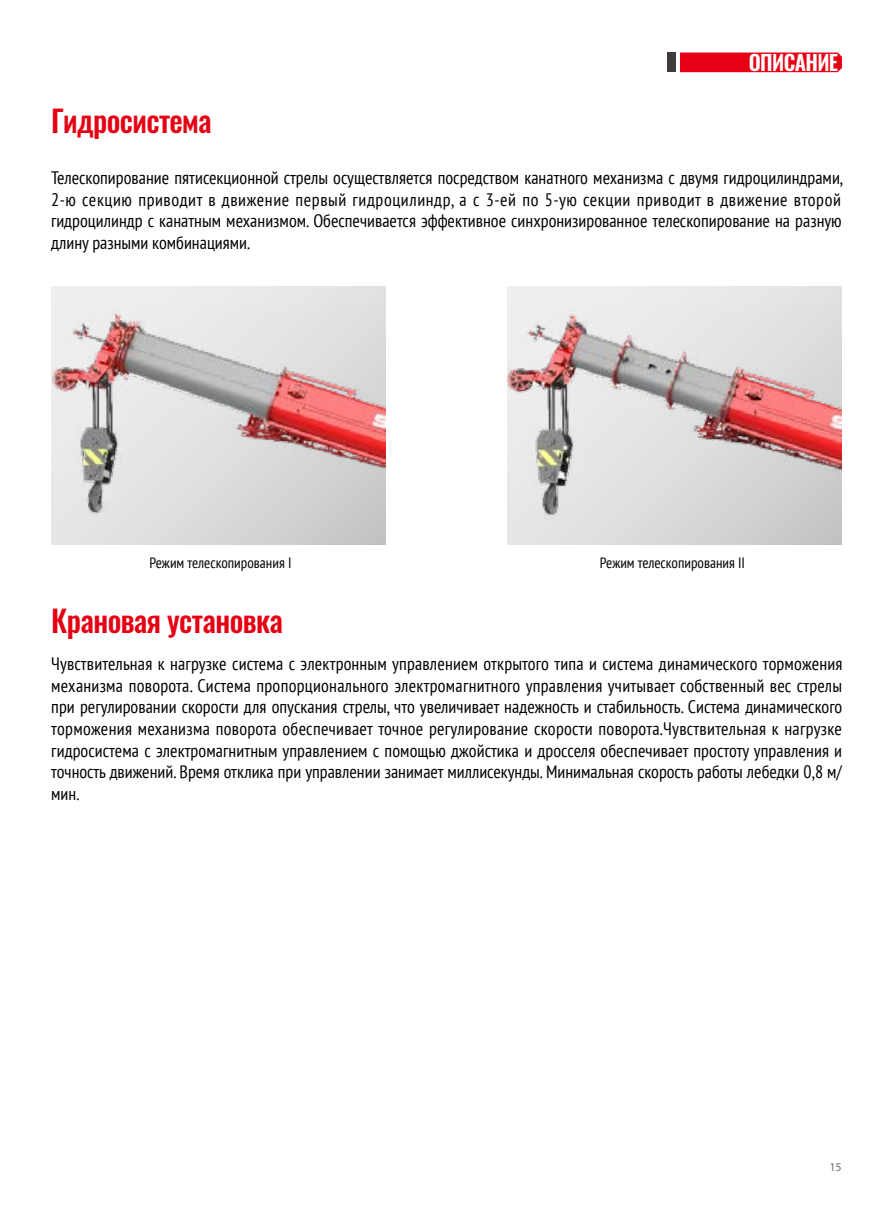
<style>
.page{position:relative;width:893px;height:1212px;background:#fff}
.page>*{position:absolute;margin:0;border:0;box-sizing:border-box;transform-origin:0 0}
.t1{font:500 30px "Oswald";letter-spacing:-.02em;color:#e60013}
.t2{font:600 21px "Oswald";letter-spacing:-.03em;color:#fff}
.t3{font:condensed 18px/21.6px "PT Sans";color:#000}
.t4{font:condensed 15px "PT Sans";color:#000}
.t5{font:12px "Myriad Pro";color:#727171}
</style>
<div class="page">
<div style="left:680px;top:53px;width:162px;height:19px;background:#e60013"></div>
<div style="left:667px;top:53px;width:9px;height:19px;background:#3f3b3a"></div>
<div style="left:51px;top:286px;width:335px;height:258px;background:#ebebeb"></div>
<img style="left:52px;top:308px;width:334px;height:236px">
<div style="left:507px;top:286px;width:335px;height:258px;background:#ebebeb"></div>
<img style="left:507px;top:308px;width:335px;height:236px">
<p class="t2" style="left:749px;top:44px;width:91px">ОПИСАНИЕ</p>
<h1 class="t1" style="left:51px;top:95px;width:162px">Гидросистема</h1>
<p class="t3" style="left:51px;top:167px;width:794px">Телескопирование пятисекционной стрелы осуществляется посредством канатного механизма с двумя гидроцилиндрами, 2-ю секцию приводит в движение первый гидроцилиндр, а с 3-ей по 5-ую секции приводит в движение второй гидроцилиндр с канатным механизмом. Обеспечивается эффективное синхронизированное телескопирование на разную длину разными комбинациями.</p>
<p class="t4" style="left:149px;top:553px;width:144px">Режим телескопирования I</p>
<p class="t4" style="left:600px;top:553px;width:147px">Режим телескопирования II</p>
<h1 class="t1" style="left:51px;top:594px;width:233px">Крановая установка</h1>
<p class="t3" style="left:51px;top:653px;width:793px;text-align:justify">Чувствительная к нагрузке система с электронным управлением открытого типа и система динамического торможения механизма поворота. Система пропорционального электромагнитного управления учитывает собственный вес стрелы при регулировании скорости для опускания стрелы, что увеличивает надежность и стабильность. Система динамического торможения механизма поворота обеспечивает точное регулирование скорости поворота.Чувствительная к нагрузке гидросистема с электромагнитным управлением с помощью джойстика и дросселя обеспечивает простоту управления и точность движений. Время отклика при управлении занимает миллисекунды. Минимальная скорость работы лебедки 0,8 м/ мин.</p>
<p class="t5" style="left:829px;top:1159px;width:14px">15</p>
</div>
